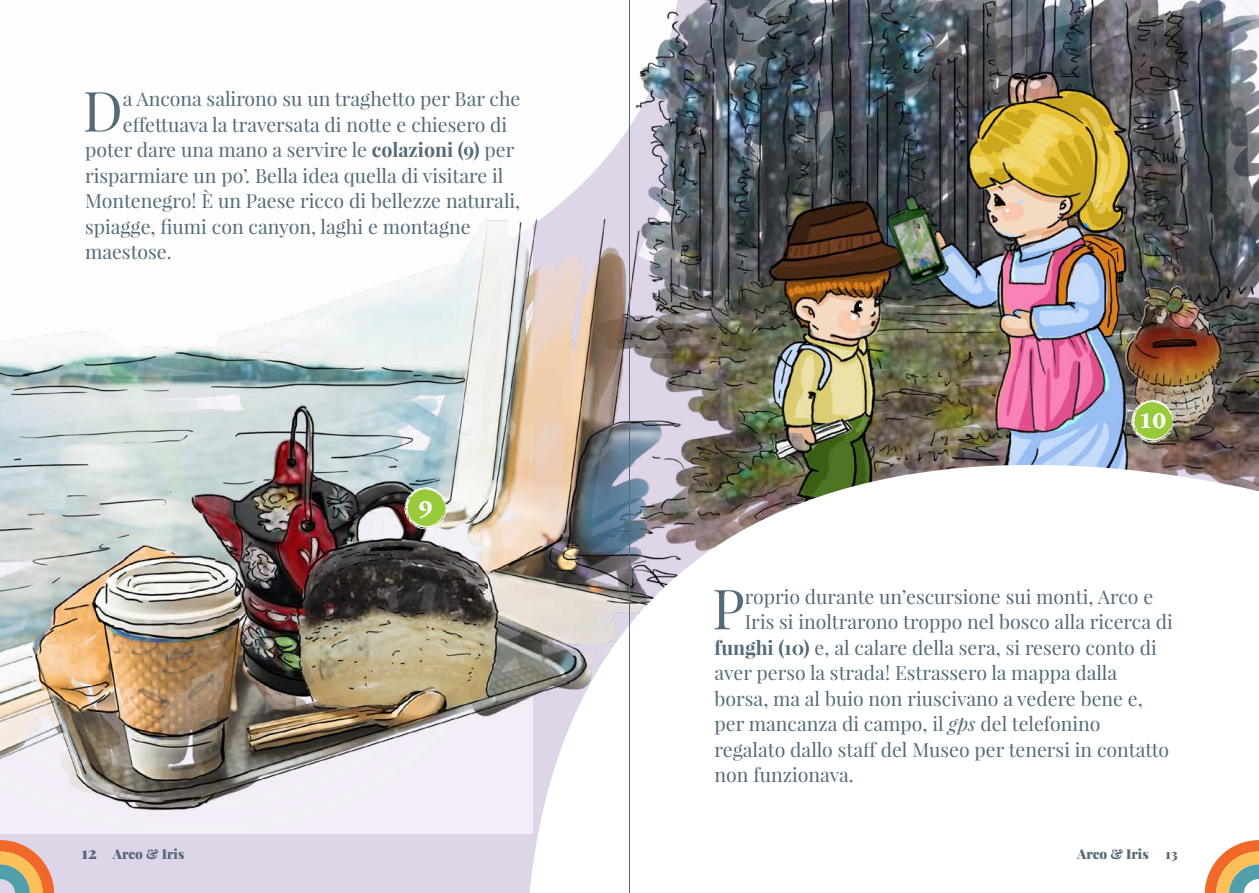
<style>
.page{position:relative;width:1259px;height:893px;background:#fff}
.page>*{position:absolute;margin:0;border:0;box-sizing:border-box;transform-origin:0 0}
.TEXT{font:55.5px "Playfair Display";color:#546a78}
.t1{font:700 23.25px "ITC Garamond Std";color:#fff}
.TEXT-2{font:19.5px "Playfair Display";color:#546a78}
.t2{font:900 13.5px "Playfair Display";color:#546a78}
.s1{font-weight:700}
.s2{font-style:italic}
.s3{font-size:16.5px}
</style>
<div class="page">
<img style="left:0;top:0;width:1259px;height:893px">
<img style="left:525px;top:272px;width:734px;height:621px">
<svg style="left:1131px;top:400px;width:43px;height:42px"></svg>
<img style="left:86px;top:149px;width:372px;height:528px">
<svg style="left:0;top:840px;width:54px;height:53px"></svg>
<svg style="left:1204px;top:840px;width:55px;height:53px"></svg>
<hr style="left:629px;top:0;width:1px;height:893px;background:#546a78">
<p class="TEXT" style="left:83px;top:76px;width:42px">D</p>
<p class="TEXT-2" style="left:123px;top:87px;width:399px">a Ancona salirono su un traghetto per Bar che</p>
<p class="TEXT-2" style="left:123px;top:112px;width:386px">effettuava la traversata di notte e chiesero di</p>
<p class="TEXT-2" style="left:85px;top:138px;width:431px">poter dare una mano a servire le <span class="s1">colazioni (9)</span> per</p>
<p class="TEXT-2" style="left:85px;top:163px;width:420px">risparmiare un po’. Bella idea quella di visitare il</p>
<p class="TEXT-2" style="left:85px;top:189px;width:437px">Montenegro! È un Paese ricco di bellezze naturali,</p>
<p class="TEXT-2" style="left:85px;top:214px;width:387px">spiagge, fiumi con canyon, laghi e montagne</p>
<p class="TEXT-2" style="left:85px;top:240px;width:88px">maestose.</p>
<p class="t1" style="left:419px;top:496px;width:15px">9</p>
<p class="t1" style="left:1138px;top:408px;width:29px">10</p>
<p class="TEXT" style="left:712px;top:574px;width:34px">P</p>
<p class="TEXT-2" style="left:744px;top:584px;width:410px">roprio durante un’escursione sui monti, Arco e</p>
<p class="TEXT-2" style="left:744px;top:610px;width:429px">Iris si inoltrarono troppo nel bosco alla ricerca di</p>
<p class="TEXT-2" style="left:714px;top:635px;width:444px"><span class="s1">funghi (10)</span> e, al calare della sera, si resero conto di</p>
<p class="TEXT-2" style="left:714px;top:661px;width:404px">aver perso la strada! Estrassero la mappa dalla</p>
<p class="TEXT-2" style="left:714px;top:686px;width:430px">borsa, ma al buio non riuscivano a vedere bene e,</p>
<p class="TEXT-2" style="left:714px;top:712px;width:387px">per mancanza di campo, il <span class="s2">gps</span> del telefonino</p>
<p class="TEXT-2" style="left:714px;top:737px;width:456px">regalato dallo staff del Museo per tenersi in contatto</p>
<p class="TEXT-2" style="left:714px;top:763px;width:141px">non funzionava.</p>
<p class="t2" style="left:81px;top:845px;width:104px"><span class="s3">12</span> Arco &amp; Iris</p>
<p class="t2" style="left:1077px;top:845px;width:102px">Arco &amp; Iris 13</p>
</div>
